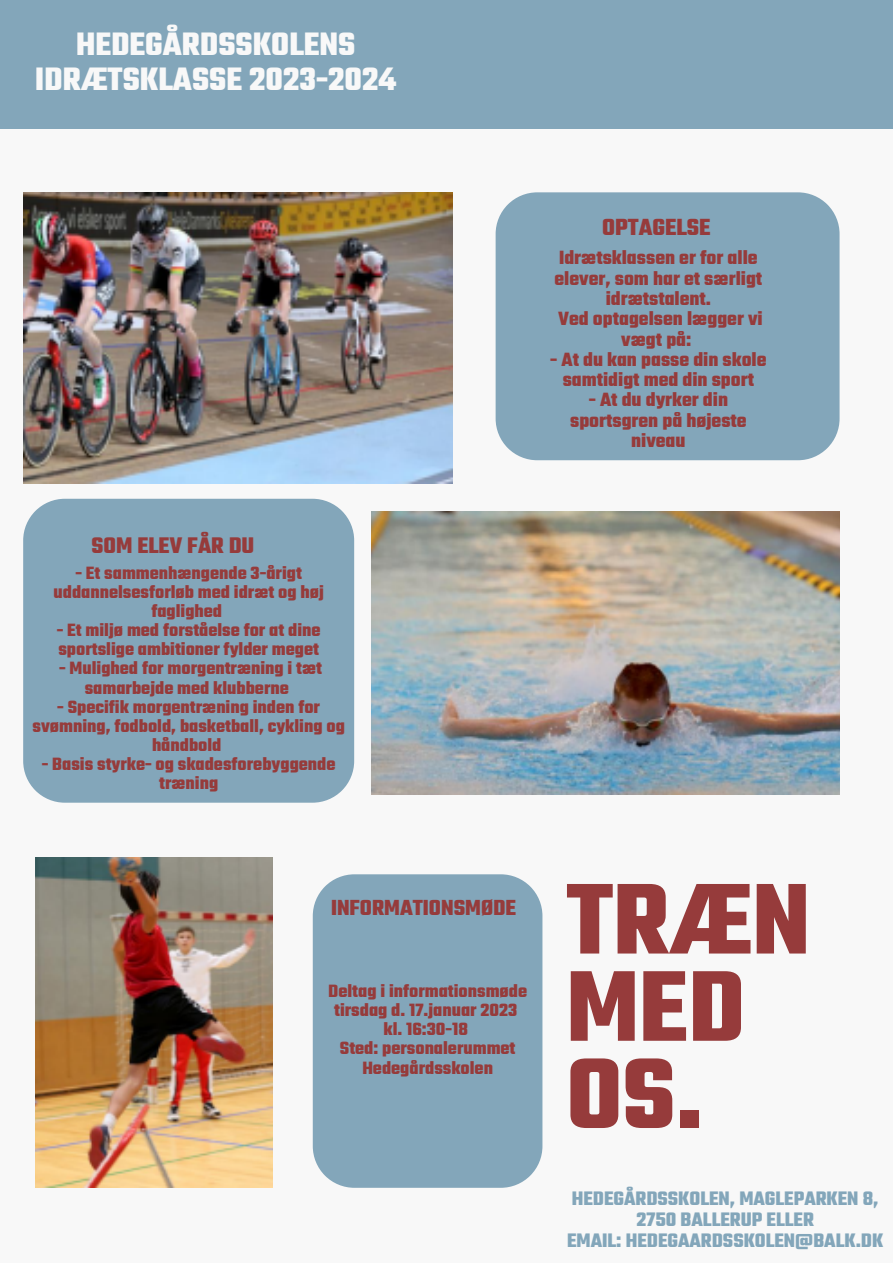
<style>
.page{position:relative;width:893px;height:1263px;background:#f8f8f8}
.page>*{position:absolute;margin:0;border:0;box-sizing:border-box;transform-origin:0 0}
.t1{font:700 108.3px/87.2px "Teko";color:#963b3b}
.t2{font:700 35.03px/34.9px "Teko";color:#f8f8f8;text-align:center}
.t3{font:700 25.2px "Teko";color:#963b3b}
.t4{font:700 24.38px "Teko";color:#963b3b}
.t5{font:700 23.55px "Teko";color:#963b3b}
.t6{font:700 21.08px/21px "Teko";color:#83a6ba;text-align:center}
.t7{font:700 20.7px/20.2px "Teko";color:#963b3b;text-align:center}
.t8{font:700 19.2px/19.1px "Teko";color:#963b3b;text-align:center}
</style>
<div class="page">
<div style="left:0;top:0;width:893px;height:129px;background:#83a6ba"></div>
<img style="left:35px;top:858px;width:238px;height:330px">
<img style="left:371px;top:511px;width:469px;height:283px">
<img style="left:23px;top:192px;width:429px;height:291px">
<div style="left:23px;top:499px;width:331px;height:304px;background:#83a6ba"></div>
<div style="left:495px;top:192px;width:344px;height:268px;background:#83a6ba"></div>
<div style="left:313px;top:874px;width:229px;height:314px;background:#83a6ba"></div>
<h2 class="t2" style="left:35px;top:29px;width:362px">HEDEGÅRDSSKOLENS<br>IDRÆTSKLASSE 2023-2024</h2>
<p class="t4" style="left:92px;top:529px;width:164px">SOM ELEV FÅR DU</p>
<p class="t8" style="left:53px;top:564px;width:272px">- Et sammenhængende 3-årigt uddannelsesforløb med idræt og høj faglighed</p>
<p class="t8" style="left:57px;top:622px;width:265px;text-align:left">- Et miljø med forståelse for at dine sportslige ambitioner fylder meget</p>
<p class="t8" style="left:59px;top:660px;width:264px">- Mulighed for morgentræning i tæt samarbejde med klubberne</p>
<p class="t8" style="left:32px;top:698px;width:314px">- Specifik morgentræning inden for svømning, fodbold, basketball, cykling og håndbold</p>
<p class="t8" style="left:42px;top:756px;width:295px">- Basis styrke- og skadesforebyggende træning</p>
<h3 class="t3" style="left:602px;top:211px;width:110px">OPTAGELSE</h3>
<p class="t7" style="left:554px;top:249px;width:210px">Idrætsklassen er for alle elever, som har et særligt idrætstalent.<br>Ved optagelsen lægger vi vægt på:</p>
<p class="t7" style="left:550px;top:351px;width:218px">- At du kan passe din skole samtidigt med din sport</p>
<p class="t7" style="left:570px;top:391px;width:178px">- At du dyrker din sportsgren på højeste niveau</p>
<p class="t5" style="left:331px;top:893px;width:187px">INFORMATIONSMØDE</p>
<p class="t8" style="left:328px;top:983px;width:200px">Deltag i informationsmøde tirsdag d. 17.januar 2023 kl. 16:30-18<br>Sted: personalerummet<br>Hedegårdsskolen</p>
<h1 class="t1" style="left:566px;top:884px;width:245px">TRÆN<br>MED<br>OS.</h1>
<p class="t6" style="left:567px;top:1190px;width:318px">HEDEGÅRDSSKOLEN, MAGLEPARKEN 8,<br>2750 BALLERUP ELLER<br>EMAIL: HEDEGAARDSSKOLEN@BALK.DK</p>
</div>
